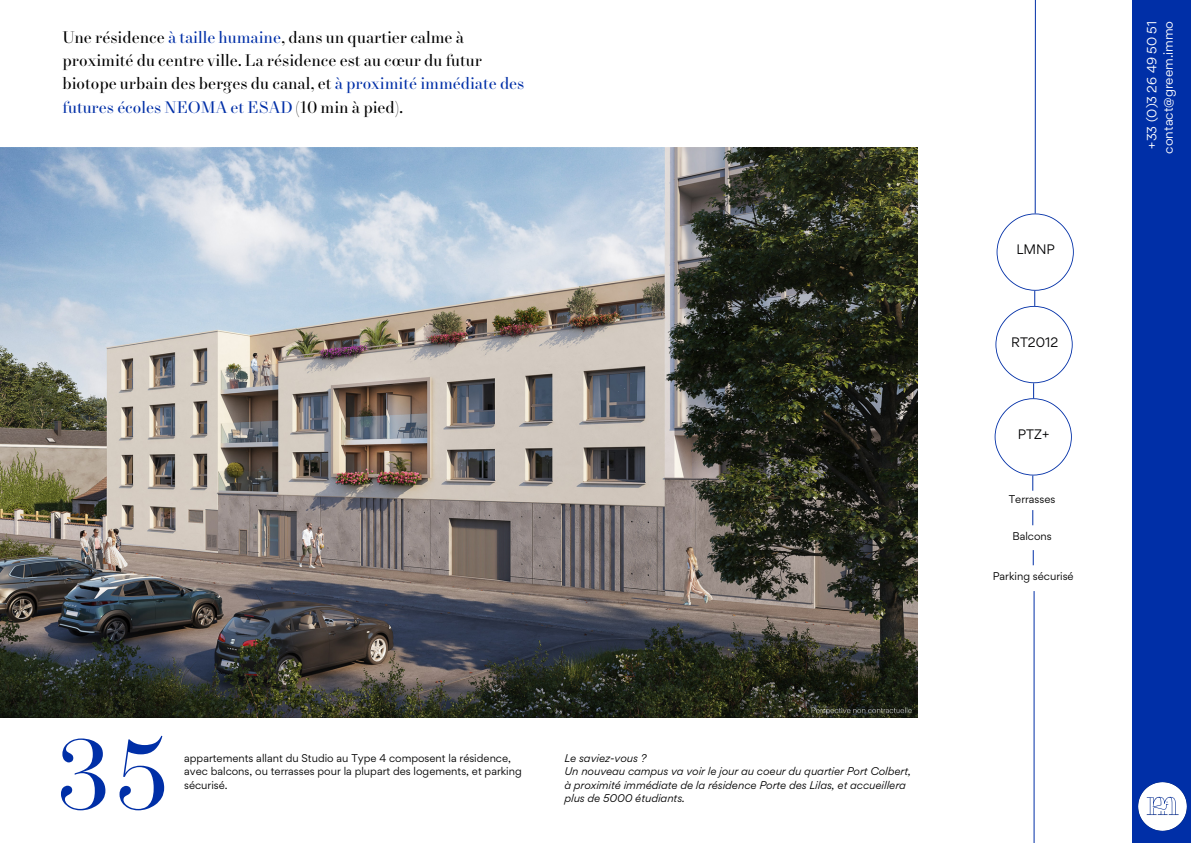
<style>
.page{position:relative;width:1191px;height:843px;background:#fff}
.page>*{position:absolute;margin:0;border:0;box-sizing:border-box;transform-origin:0 0}
.t1{font:101px "New Paris Headline";color:#002fa7}
.t2{font:16.9px/23.2px "New Paris Headline";color:#000}
.t3{font:12.2px "Gordita";color:#020203}
.t4{font:12px "Gordita";color:#fff}
.t5{font:10px/13.5px "Gordita";color:#000}
.t6{font:italic 10px/13.5px "Gordita";color:#000}
.s1{color:#002fa7}
</style>
<div class="page">
<img style="left:0;top:147px;width:917px;height:570px">
<hr style="left:1034px;top:591px;width:1px;height:251px;background:#002fa7">
<hr style="left:1035px;top:0;width:1px;height:213px;background:#002fa7">
<svg style="left:995px;top:213px;width:79px;height:277px"></svg>
<svg style="left:1032px;top:510px;width:1px;height:15px"></svg>
<svg style="left:1033px;top:550px;width:1px;height:15px"></svg>
<div style="left:1133px;top:0;width:58px;height:842px;background:#002fa7"></div>
<img style="left:1138px;top:782px;width:49px;height:48px">
<p class="t2" style="left:63px;top:26px;width:464px">Une résidence <span class="s1">à taille humaine</span>, dans un quartier calme à proximité du centre ville. La résidence est au cœur du futur biotope urbain des berges du canal, et <span class="s1">à proximité immédiate des futures écoles NEOMA et ESAD</span> (10 min à pied).</p>
<p class="t1" style="left:59px;top:715px;width:110px">35</p>
<p class="t5" style="left:184px;top:751px;width:339px">appartements allant du Studio au Type 4 composent la résidence, avec balcons, ou terrasses pour la plupart des logements, et parking</p>
<p class="t5" style="left:184px;top:778px;width:45px">sécurisé.</p>
<p class="t6" style="left:564px;top:751px;width:84px">Le saviez-vous ?</p>
<p class="t6" style="left:564px;top:765px;width:348px">Un nouveau campus va voir le jour au coeur du quartier Port Colbert, à proximité immédiate de la résidence Porte des Lilas, et accueillera plus de 5000 étudiants.</p>
<p class="t3" style="left:1016px;top:244px;width:40px">LMNP</p>
<p class="t3" style="left:1011px;top:337px;width:48px">RT2012</p>
<p class="t3" style="left:1018px;top:429px;width:33px">PTZ+</p>
<p class="t5" style="left:1009px;top:493px;width:48px">Terrasses</p>
<p class="t5" style="left:1012px;top:530px;width:41px">Balcons</p>
<p class="t5" style="left:993px;top:570px;width:82px">Parking sécurisé</p>
<p class="t4" style="left:1147px;top:148px;width:129px;rotate:-90deg">+33 (0)3 26 49 50 51</p>
<p class="t4" style="left:1163px;top:154px;width:134px;rotate:-90deg">contact@greem.immo</p>
</div>
